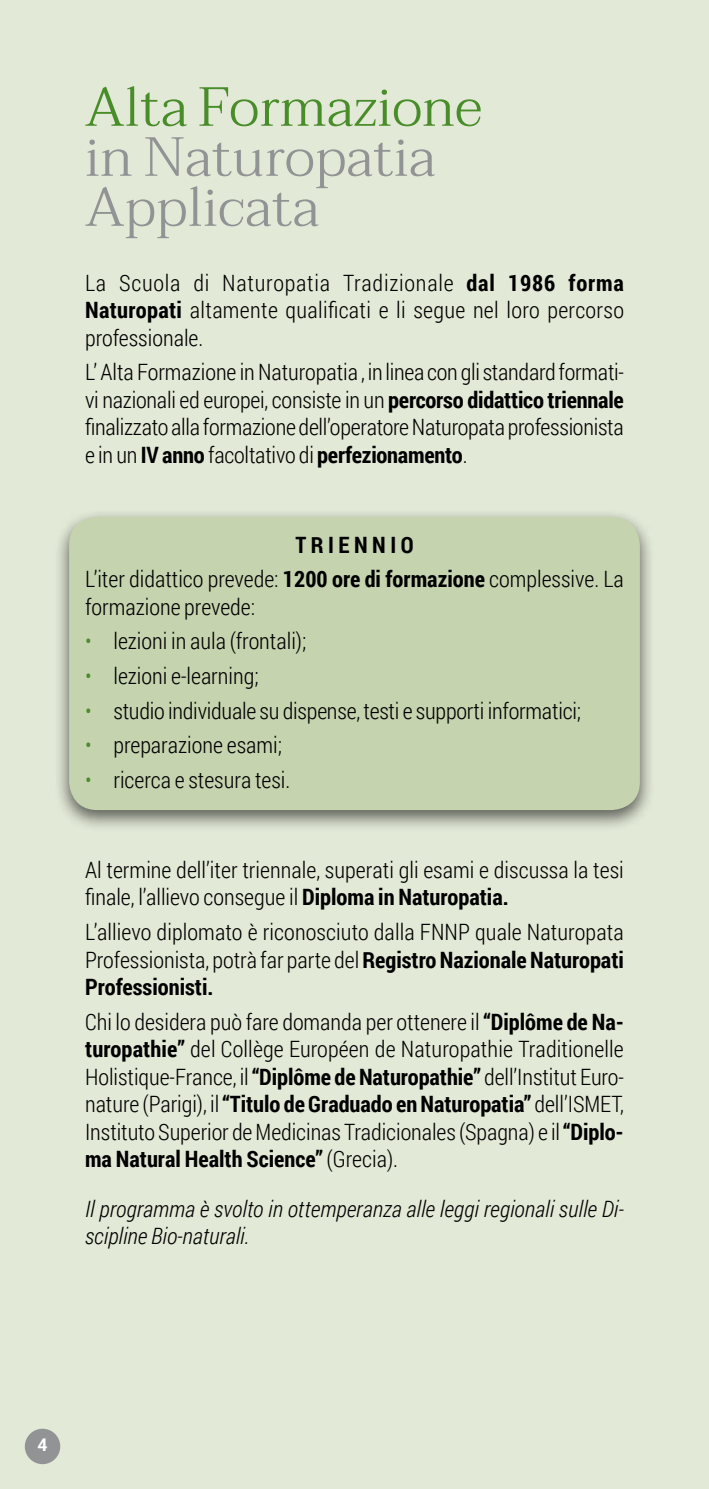
<style>
.page{position:relative;width:709px;height:1489px;background:#fff}
.page>*{position:absolute;margin:0;border:0;box-sizing:border-box;transform-origin:0 0}
.t1{font:300 55px/50px "Taviraj";color:#929395}
.t2{font:300 55px "Taviraj";color:#498d2a}
.t3{font:300 22.5px/27.5px "Roboto Condensed";color:#000;text-align:justify}
.t4{font:italic 300 22.5px/27.5px "Roboto Condensed";color:#000}
.t5{font:700 17.5px "Roboto";color:#fff}
.s1{font-weight:700}
.s2{color:#498d2a}
</style>
<div class="page">
<div style="left:0;top:0;width:709px;height:1488px;background:#e3e9d7"></div>
<div style="left:54px;top:509px;width:600px;height:323px;background:#000;opacity:.6"></div>
<div style="left:69px;top:517px;width:571px;height:293px;background:#c6d3af;border-radius:28px"></div>
<div style="left:25px;top:1428px;width:35px;height:35px;background:#929395;border-radius:50%"></div>
<h1 class="t2" style="left:85px;top:84px;width:399px">Alta Formazione</h1>
<h1 class="t1" style="left:85px;top:137px;width:352px">in Naturopatia<br>Applicata</h1>
<p class="t3" style="left:85px;top:268px;width:540px">La Scuola di Naturopatia Tradizionale <span class="s1">dal 1986 forma Naturopati</span> altamente qualificati e li segue nel loro percorso professionale.</p>
<p class="t3" style="left:85px;top:358px;width:540px">L’ Alta Formazione in Naturopatia , in linea con gli standard formati&shy;vi nazionali ed europei, consiste in un <span class="s1">percorso didattico triennale </span>finalizzato alla formazione dell’operatore Naturopata professionista e in un <span class="s1">IV anno</span> facoltativo di <span class="s1">perfezionamento</span>.</p>
<p class="t3" style="left:85px;top:526px;width:540px;line-height:34.5px;text-align:center"><span class="s1">TRIENNIO<br></span>L’iter didattico prevede: <span class="s1">1200 ore di formazione</span> complessive. La</p>
<p class="t3" style="left:85px;top:592px;width:172px">formazione prevede:</p>
<p class="t3" style="left:85px;top:627px;width:223px"><span class="s2">•</span> lezioni in aula (frontali);</p>
<p class="t3" style="left:85px;top:661px;width:175px"><span class="s2">•</span> lezioni e-learning;</p>
<p class="t3" style="left:85px;top:696px;width:497px"><span class="s2">•</span> studio individuale su dispense, testi e supporti informatici;</p>
<p class="t3" style="left:85px;top:730px;width:199px"><span class="s2">•</span> preparazione esami;</p>
<p class="t3" style="left:85px;top:765px;width:207px"><span class="s2">•</span> ricerca e stesura tesi.</p>
<p class="t3" style="left:85px;top:855px;width:540px">Al termine dell’iter triennale, superati gli esami e discussa la tesi finale, l’allievo consegue il <span class="s1">Diploma in Naturopatia.</span></p>
<p class="t3" style="left:85px;top:917px;width:540px">L’allievo diplomato è riconosciuto dalla FNNP quale Naturopata Professionista, potrà far parte del <span class="s1">Registro Nazionale Naturopati Professionisti.</span></p>
<p class="t3" style="left:85px;top:1007px;width:540px">Chi lo desidera può fare domanda per ottenere il <span class="s1">“Diplôme de Na&shy;turopathie”</span> del Collège Européen de Naturopathie Traditionelle Holistique-France, il <span class="s1">“Diplôme de Naturopathie”</span> dell’Institut Euro&shy;nature (Parigi), il <span class="s1">“Titulo de Graduado en Naturopatia”</span> dell’ISMET, Instituto Superior de Medicinas Tradicionales (Spagna) e il <span class="s1">“Diplo&shy;ma Natural Health Science”</span> (Grecia).</p>
<p class="t4" style="left:85px;top:1194px;width:540px">Il programma è svolto in ottemperanza alle leggi regionali sulle Di&shy;scipline Bio-naturali.</p>
<p class="t5" style="left:37px;top:1432px;width:12px">4</p>
</div>
